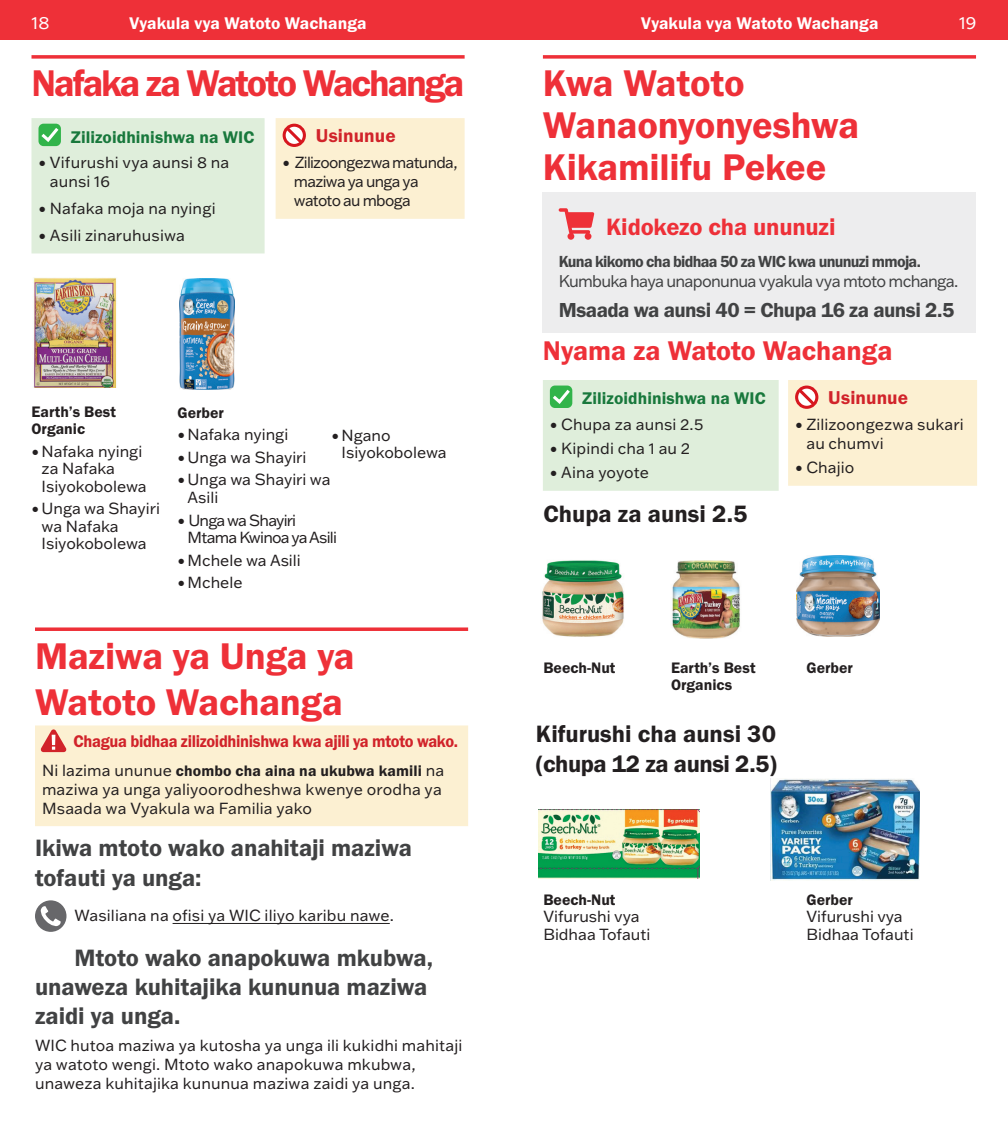
<style>
.page{position:relative;width:1008px;height:1134px;background:#fff}
.page>*{position:absolute;margin:0;border:0;box-sizing:border-box;transform-origin:0 0}
.Food{font:38.5px/42px "Franklin Gothic URW Dem";letter-spacing:-.01em;color:#ee3038}
.Food-2{font:38.5px "Franklin Gothic URW Dem";letter-spacing:-.055em;color:#ee3038}
.Food_2{font:28px "Franklin Gothic URW Dem";color:#ee3038}
.H2{font:24.5px/29.4px "Franklin Gothic URW Dem";letter-spacing:-.005em;color:#414243}
.Size{font:24.5px/29.4px "Franklin Gothic URW Dem";color:#231f20}
.Benefits_Box_H1{font:24.5px "Franklin Gothic URW Dem";letter-spacing:-.01em;color:#ee3038}
.Benefits_Box_H2{font:21px "Franklin Gothic URW Dem";letter-spacing:-.025em;color:#414243}
.H_Do_not_buy{font:19.25px "Franklin Gothic URW Dem";letter-spacing:.005em;color:#d1232a}
.t1{font:17.5px "Franklin Gothic URW Dem";letter-spacing:.005em;color:#fff}
.H_Warning{font:17.5px "Franklin Gothic URW Dem";letter-spacing:-.02em;color:#d1232a;scale:.94 1}
.H_Approved{font:17.5px "Franklin Gothic URW Dem";letter-spacing:.005em;color:#18783c}
.t2{font:17.5px "Franklin Gothic ATF";color:#fff}
.Benefits_Box_Paragraph{font:16.62px/19.9px "Franklin Gothic ATF";letter-spacing:-.045em;color:#414243}
.H2-2{font:15.75px/17.5px "Franklin Gothic ATF";color:#231f20}
.Paragraph{font:15.75px/18.9px "Franklin Gothic ATF";letter-spacing:.01em;color:#231f20}
.Brand{font:15.75px/17.5px "Franklin Gothic URW Dem";color:#231f20}
.H2-3{font:15.75px/18.9px "Franklin Gothic ATF";letter-spacing:-.045em;color:#231f20}
.Approved_Don_t_Buy_List{font:15.75px "Franklin Gothic ATF";letter-spacing:.01em;color:#231f20}
.H2-4{font:15.75px/17.5px "Franklin Gothic ATF";letter-spacing:-.05em;color:#231f20}
.Brand-2{font:15.75px/17.5px "Franklin Gothic ATF";color:#231f20}
.titles{font:15.75px/17.5px "Franklin Gothic URW Dem";color:#231f20}
.s1{font-family:"Franklin Gothic URW Dem"}
</style>
<div class="page">
<div style="left:504px;top:0;width:504px;height:39px;background:#ee3038"></div>
<div style="left:0;top:0;width:504px;height:39px;background:#ee3038"></div>
<svg style="left:35px;top:627px;width:433px;height:4px;background:#f04950"></svg>
<hr style="left:173px;top:923px;width:217px;height:1px;background:#231f20">
<svg style="left:35px;top:900px;width:31px;height:32px"></svg>
<div style="left:35px;top:725px;width:433px;height:101px;background:#fcf0d2"></div>
<svg style="left:32px;top:55px;width:433px;height:4px;background:#f04950"></svg>
<div style="left:32px;top:118px;width:233px;height:135px;background:#dfeedb"></div>
<div style="left:276px;top:118px;width:189px;height:101px;background:#fcf0d2"></div>
<svg style="left:543px;top:55px;width:433px;height:4px;background:#f04950"></svg>
<div style="left:543px;top:380px;width:236px;height:111px;background:#dfeedb"></div>
<div style="left:788px;top:380px;width:189px;height:106px;background:#fcf0d2"></div>
<div style="left:543px;top:192px;width:433px;height:141px;background:#ededee"></div>
<svg style="left:559px;top:208px;width:35px;height:32px"></svg>
<img style="left:33px;top:277px;width:84px;height:110px">
<img style="left:179px;top:278px;width:55px;height:112px">
<img style="left:542px;top:560px;width:82px;height:77px">
<img style="left:672px;top:561px;width:68px;height:77px">
<img style="left:797px;top:555px;width:83px;height:81px">
<img style="left:538px;top:809px;width:161px;height:69px">
<img style="left:771px;top:779px;width:149px;height:101px">
<p class="t2" style="left:32px;top:11px;width:19px">18</p>
<p class="t1" style="left:641px;top:12px;width:239px">Vyakula vya Watoto Wachanga</p>
<p class="t2" style="left:959px;top:11px;width:19px">19</p>
<p class="t1" style="left:129px;top:12px;width:239px">Vyakula vya Watoto Wachanga</p>
<h2 class="Food-2" style="left:32px;top:60px;width:435px">Nafaka za Watoto Wachanga</h2>
<p class="H_Approved" style="left:71px;top:126px;width:185px">Zilizoidhinishwa na WIC</p>
<p class="H2-2" style="left:50px;top:153px;width:181px;line-height:18.9px;text-indent:-11px">• Vifurushi vya aunsi 8 na aunsi 16</p>
<p class="H2-2" style="left:38px;top:199px;width:179px">• Nafaka moja na nyingi</p>
<p class="H2-2" style="left:38px;top:226px;width:148px">• Asili zinaruhusiwa</p>
<p class="H_Do_not_buy" style="left:316px;top:123px;width:81px">Usinunue</p>
<p class="H2-3" style="left:294px;top:153px;width:165px;text-indent:-11px">• Zilizoongezwa matunda, maziwa ya unga ya watoto au mboga</p>
<p class="titles" style="left:32px;top:402px;width:86px">Earth’s Best<br>Organic</p>
<p class="H2-2" style="left:42px;top:442px;width:107px;text-indent:-10px">•Nafaka nyingi za Nafaka<br>Isiyokobolewa</p>
<p class="H2-2" style="left:42px;top:499px;width:120px;text-indent:-10px">•Unga wa Shayiri wa Nafaka<br>Isiyokobolewa</p>
<p class="Brand" style="left:178px;top:404px;width:48px">Gerber</p>
<p class="H2-2" style="left:178px;top:426px;width:112px">•Nafaka nyingi</p>
<p class="H2-2" style="left:178px;top:448px;width:130px">•Unga wa Shayiri</p>
<p class="H2-2" style="left:188px;top:471px;width:144px;text-indent:-10px">•Unga wa Shayiri wa<br>Asili</p>
<p class="H2-4" style="left:188px;top:511px;width:151px;text-indent:-10px">• Unga wa Shayiri<br>Mtama Kwinoa ya Asili</p>
<p class="H2-2" style="left:178px;top:551px;width:125px">•Mchele wa Asili</p>
<p class="H2-2" style="left:178px;top:573px;width:67px">•Mchele</p>
<p class="H2-2" style="left:342px;top:426px;width:107px;text-indent:-10px">•Ngano<br>Isiyokobolewa</p>
<h2 class="Food" style="left:35px;top:632px;width:321px;line-height:46.2px">Maziwa ya Unga ya<br>Watoto Wachanga</h2>
<p class="H_Warning" style="left:74px;top:730px;width:411px">Chagua bidhaa zilizoidhinishwa kwa ajili ya mtoto wako.</p>
<p class="Paragraph" style="left:42px;top:760px;width:404px">Ni lazima ununue <span class="s1">chombo cha aina na ukubwa kamili</span> na maziwa ya unga yaliyoorodheshwa kwenye orodha ya<br>Msaada wa Vyakula wa Familia yako</p>
<p class="H2" style="left:35px;top:833px;width:379px">Ikiwa mtoto wako anahitaji maziwa tofauti ya unga:</p>
<p class="Approved_Don_t_Buy_List" style="left:74px;top:905px;width:321px">Wasiliana na ofisi ya WIC iliyo karibu nawe.</p>
<p class="H2" style="left:35px;top:942px;width:400px;text-indent:39px">Mtoto wako anapokuwa mkubwa, unaweza kuhitajika kununua maziwa zaidi ya unga.</p>
<p class="H2-2" style="left:35px;top:1036px;width:429px;line-height:18.9px">WIC hutoa maziwa ya kutosha ya unga ili kukidhi mahitaji ya watoto wengi. Mtoto wako anapokuwa mkubwa, unaweza kuhitajika kununua maziwa zaidi ya unga.</p>
<h2 class="Food" style="left:543px;top:62px;width:318px">Kwa Watoto<br>Wanaonyonyeshwa<br>Kikamilifu Pekee</h2>
<h3 class="Benefits_Box_H1" style="left:606px;top:211px;width:231px">Kidokezo cha ununuzi</h3>
<p class="Benefits_Box_Paragraph" style="left:559px;top:251px;width:401px"><span class="s1">Kuna kikomo cha bidhaa 50 za WIC kwa ununuzi mmoja.<br></span>Kumbuka haya unaponunua vyakula vya mtoto mchanga.</p>
<p class="Benefits_Box_H2" style="left:559px;top:297px;width:397px">Msaada wa aunsi 40 = Chupa 16 za aunsi 2.5</p>
<p class="Food_2" style="left:543px;top:333px;width:351px">Nyama za Watoto Wachanga</p>
<p class="H_Approved" style="left:582px;top:388px;width:185px">Zilizoidhinishwa na WIC</p>
<p class="H2-2" style="left:550px;top:416px;width:155px">• Chupa za aunsi 2.5</p>
<p class="H2-2" style="left:550px;top:439px;width:142px">• Kipindi cha 1 au 2</p>
<p class="H2-2" style="left:550px;top:463px;width:101px">• Aina yoyote</p>
<p class="Size" style="left:543px;top:499px;width:206px">Chupa za aunsi 2.5</p>
<p class="H_Do_not_buy" style="left:828px;top:385px;width:81px">Usinunue</p>
<p class="H2-2" style="left:806px;top:415px;width:159px;line-height:18.9px;text-indent:-11px">• Zilizoongezwa sukari au chumvi</p>
<p class="H2-2" style="left:795px;top:458px;width:61px">• Chajio</p>
<p class="Brand" style="left:543px;top:659px;width:74px">Beech-Nut</p>
<p class="Brand" style="left:671px;top:659px;width:86px">Earth’s Best<br>Organics</p>
<p class="Brand" style="left:807px;top:659px;width:48px">Gerber</p>
<p class="Size" style="left:536px;top:719px;width:243px">Kifurushi cha aunsi 30 (chupa 12 za aunsi 2.5)</p>
<p class="Brand" style="left:543px;top:891px;width:74px">Beech-Nut</p>
<p class="H2-2" style="left:543px;top:908px;width:109px">Vifurushi vya<br>Bidhaa Tofauti</p>
<p class="Brand" style="left:807px;top:891px;width:48px">Gerber</p>
<p class="Brand-2" style="left:807px;top:908px;width:109px">Vifurushi vya<br>Bidhaa Tofauti</p>
</div>
